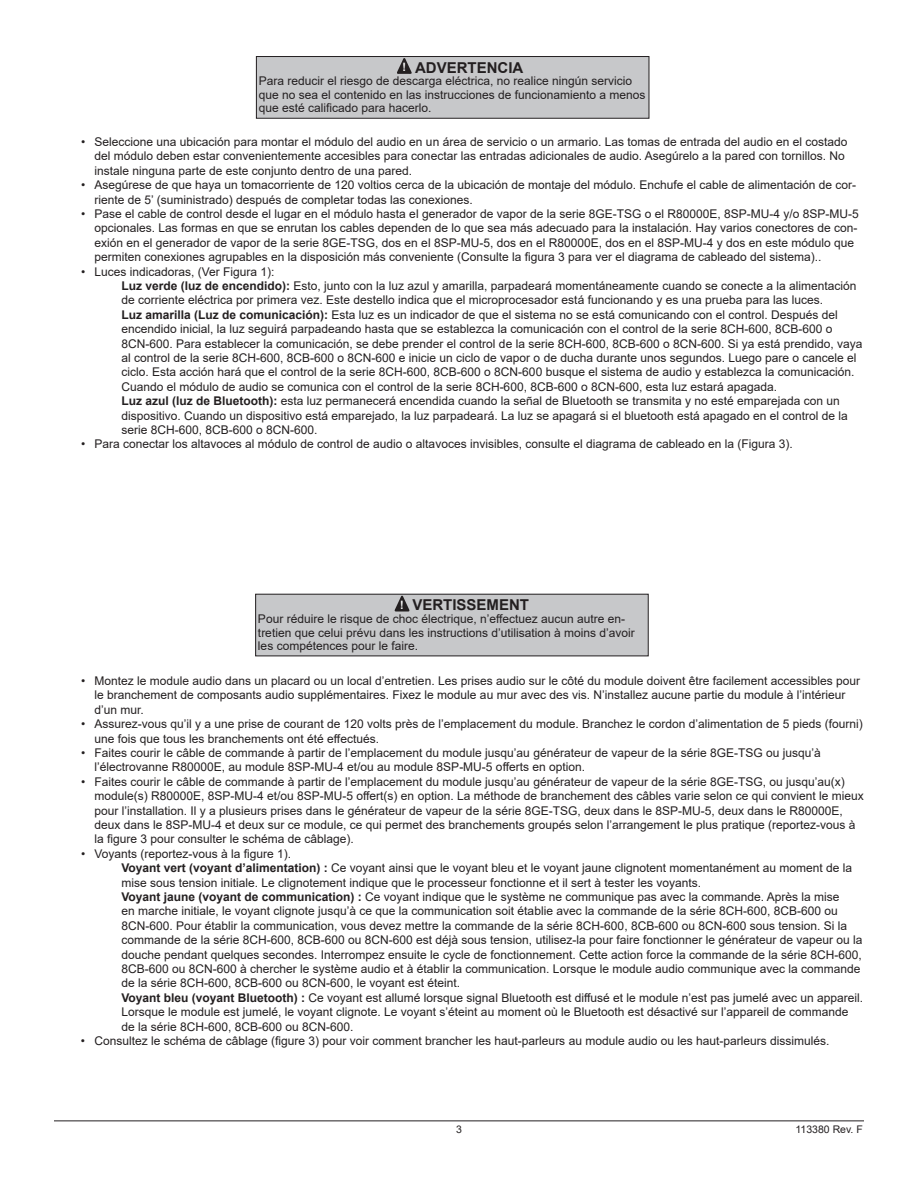
<style>
.page{position:relative;width:918px;height:1188px;background:#fff}
.page>*{position:absolute;margin:0;border:0;box-sizing:border-box;transform-origin:0 0}
.t1{font:700 15px "Arial";color:#231f20}
.t2{font:12px/14.4px "Arial";color:#231f20}
.t3{font:10.5px "Arial";color:#231f20}
.s1{font-size:11.55px;color:#fff}
.s2{font-weight:700}
</style>
<div class="page">
<hr style="left:54px;top:1120px;width:810px;height:1px;background:#231f20">
<div style="left:256px;top:57px;width:393px;height:61px;background:#c7c8ca"></div>
<div style="left:256px;top:56px;width:393px;height:62px;border:1px solid #231f20"></div>
<svg style="left:397px;top:58px;width:15px;height:16px"></svg>
<div style="left:256px;top:594px;width:392px;height:62px;background:#c7c8ca"></div>
<div style="left:255px;top:594px;width:393px;height:62px;border:1px solid #231f20"></div>
<svg style="left:395px;top:596px;width:14px;height:15px"></svg>
<p class="t1" style="left:402px;top:57px;width:122px"><span class="s1">!</span> ADVERTENCIA</p>
<p class="t2" style="left:259px;top:74px;width:388px;line-height:13.5px">Para reducir el riesgo de descarga eléctrica, no realice ningún servicio que no sea el contenido en las instrucciones de funcionamiento a menos que esté calificado para hacerlo.</p>
<p class="t2" style="left:94px;top:134px;width:755px;text-indent:-14px">• Seleccione una ubicación para montar el módulo del audio en un área de servicio o un armario. Las tomas de entrada del audio en el costado del módulo deben estar convenientemente accesibles para conectar las entradas adicionales de audio. Asegúrelo a la pared con tornillos. No instale ninguna parte de este conjunto dentro de una pared.</p>
<p class="t2" style="left:94px;top:178px;width:763px;text-indent:-14px">• Asegúrese de que haya un tomacorriente de 120 voltios cerca de la ubicación de montaje del módulo. Enchufe el cable de alimentación de cor&shy;riente de 5’ (suministrado) después de completar todas las conexiones.</p>
<p class="t2" style="left:94px;top:206px;width:766px;text-indent:-14px">• Pase el cable de control desde el lugar en el módulo hasta el generador de vapor de la serie 8GE-TSG o el R80000E, 8SP-MU-4 y/o 8SP-MU-5 opcionales. Las formas en que se enrutan los cables dependen de lo que sea más adecuado para la instalación. Hay varios conectores de con&shy;exión en el generador de vapor de la serie 8GE-TSG, dos en el 8SP-MU-5, dos en el R80000E, dos en el 8SP-MU-4 y dos en este módulo que permiten conexiones agrupables en la disposición más conveniente (Consulte la figura 3 para ver el diagrama de cableado del sistema)..</p>
<p class="t2" style="left:122px;top:264px;width:742px;text-indent:-40px">• Luces indicadoras, (Ver Figura 1):<br><span class="s2">Luz verde (luz de encendido):</span> Esto, junto con la luz azul y amarilla, parpadeará momentáneamente cuando se conecte a la alimentación de corriente eléctrica por primera vez. Este destello indica que el microprocesador está funcionando y es una prueba para las luces.<br><span class="s2">Luz amarilla (Luz de comunicación):</span> Esta luz es un indicador de que el sistema no se está comunicando con el control. Después del encendido inicial, la luz seguirá parpadeando hasta que se establezca la comunicación con el control de la serie 8CH-600, 8CB-600 o 8CN-600. Para establecer la comunicación, se debe prender el control de la serie 8CH-600, 8CB-600 o 8CN-600. Si ya está prendido, vaya al control de la serie 8CH-600, 8CB-600 o 8CN-600 e inicie un ciclo de vapor o de ducha durante unos segundos. Luego pare o cancele el ciclo. Esta acción hará que el control de la serie 8CH-600, 8CB-600 o 8CN-600 busque el sistema de audio y establezca la comunicación.<br>Cuando el módulo de audio se comunica con el control de la serie 8CH-600, 8CB-600 o 8CN-600, esta luz estará apagada.<br><span class="s2">Luz azul (luz de Bluetooth):</span> esta luz permanecerá encendida cuando la señal de Bluetooth se transmita y no esté emparejada con un dispositivo. Cuando un dispositivo está emparejado, la luz parpadeará. La luz se apagará si el bluetooth está apagado en el control de la serie 8CH-600, 8CB-600 o 8CN-600.</p>
<p class="t2" style="left:81px;top:437px;width:713px">• Para conectar los altavoces al módulo de control de audio o altavoces invisibles, consulte el diagrama de cableado en la (Figura 3).</p>
<p class="t1" style="left:400px;top:594px;width:130px"><span class="s1">!</span> VERTISSEMENT</p>
<p class="t2" style="left:258px;top:612px;width:378px;line-height:13.5px">Pour réduire le risque de choc électrique, n’effectuez aucun autre en&shy;tretien que celui prévu dans les instructions d’utilisation à moins d’avoir les compétences pour le faire.</p>
<p class="t2" style="left:95px;top:674px;width:767px;text-indent:-14px">• Montez le module audio dans un placard ou un local d’entretien. Les prises audio sur le côté du module doivent être facilement accessibles pour le branchement de composants audio supplémentaires. Fixez le module au mur avec des vis. N’installez aucune partie du module à l’intérieur d’un mur.</p>
<p class="t2" style="left:95px;top:717px;width:770px;text-indent:-14px">• Assurez-vous qu’il y a une prise de courant de 120 volts près de l’emplacement du module. Branchez le cordon d’alimentation de 5 pieds (fourni) une fois que tous les branchements ont été effectués.</p>
<p class="t2" style="left:95px;top:746px;width:728px;text-indent:-14px">• Faites courir le câble de commande à partir de l’emplacement du module jusqu’au générateur de vapeur de la série 8GE-TSG ou jusqu’à l’électrovanne R80000E, au module 8SP-MU-4 et/ou au module 8SP-MU-5 offerts en option.</p>
<p class="t2" style="left:95px;top:774px;width:771px;text-indent:-14px">• Faites courir le câble de commande à partir de l’emplacement du module jusqu’au générateur de vapeur de la série 8GE-TSG, ou jusqu’au(x) module(s) R80000E, 8SP-MU-4 et/ou 8SP-MU-5 offert(s) en option. La méthode de branchement des câbles varie selon ce qui convient le mieux pour l’installation. Il y a plusieurs prises dans le générateur de vapeur de la série 8GE-TSG, deux dans le 8SP-MU-5, deux dans le R80000E, deux dans le 8SP-MU-4 et deux sur ce module, ce qui permet des branchements groupés selon l’arrangement le plus pratique (reportez-vous à la figure 3 pour consulter le schéma de câblage).</p>
<p class="t2" style="left:121px;top:846px;width:743px;text-indent:-40px">• Voyants (reportez-vous à la figure 1).<br><span class="s2">Voyant vert (voyant d’alimentation) :</span> Ce voyant ainsi que le voyant bleu et le voyant jaune clignotent momentanément au moment de la mise sous tension initiale. Le clignotement indique que le processeur fonctionne et il sert à tester les voyants.<br><span class="s2">Voyant jaune (voyant de communication) :</span> Ce voyant indique que le système ne communique pas avec la commande. Après la mise<br>en marche initiale, le voyant clignote jusqu’à ce que la communication soit établie avec la commande de la série 8CH-600, 8CB-600 ou 8CN-600. Pour établir la communication, vous devez mettre la commande de la série 8CH-600, 8CB-600 ou 8CN-600 sous tension. Si la commande de la série 8CH-600, 8CB-600 ou 8CN-600 est déjà sous tension, utilisez-la pour faire fonctionner le générateur de vapeur ou la douche pendant quelques secondes. Interrompez ensuite le cycle de fonctionnement. Cette action force la commande de la série 8CH-600, 8CB-600 ou 8CN-600 à chercher le système audio et à établir la communication. Lorsque le module audio communique avec la commande de la série 8CH-600, 8CB-600 ou 8CN-600, le voyant est éteint.<br><span class="s2">Voyant bleu (voyant Bluetooth) :</span> Ce voyant est allumé lorsque signal Bluetooth est diffusé et le module n’est pas jumelé avec un appareil.<br>Lorsque le module est jumelé, le voyant clignote. Le voyant s’éteint au moment où le Bluetooth est désactivé sur l’appareil de commande de la série 8CH-600, 8CB-600 ou 8CN-600.</p>
<p class="t2" style="left:81px;top:1034px;width:750px">• Consultez le schéma de câblage (figure 3) pour voir comment brancher les haut-parleurs au module audio ou les haut-parleurs dissimulés.</p>
<p class="t3" style="left:456px;top:1122px;width:7px">3</p>
<p class="t3" style="left:796px;top:1122px;width:69px">113380 Rev. F</p>
</div>
